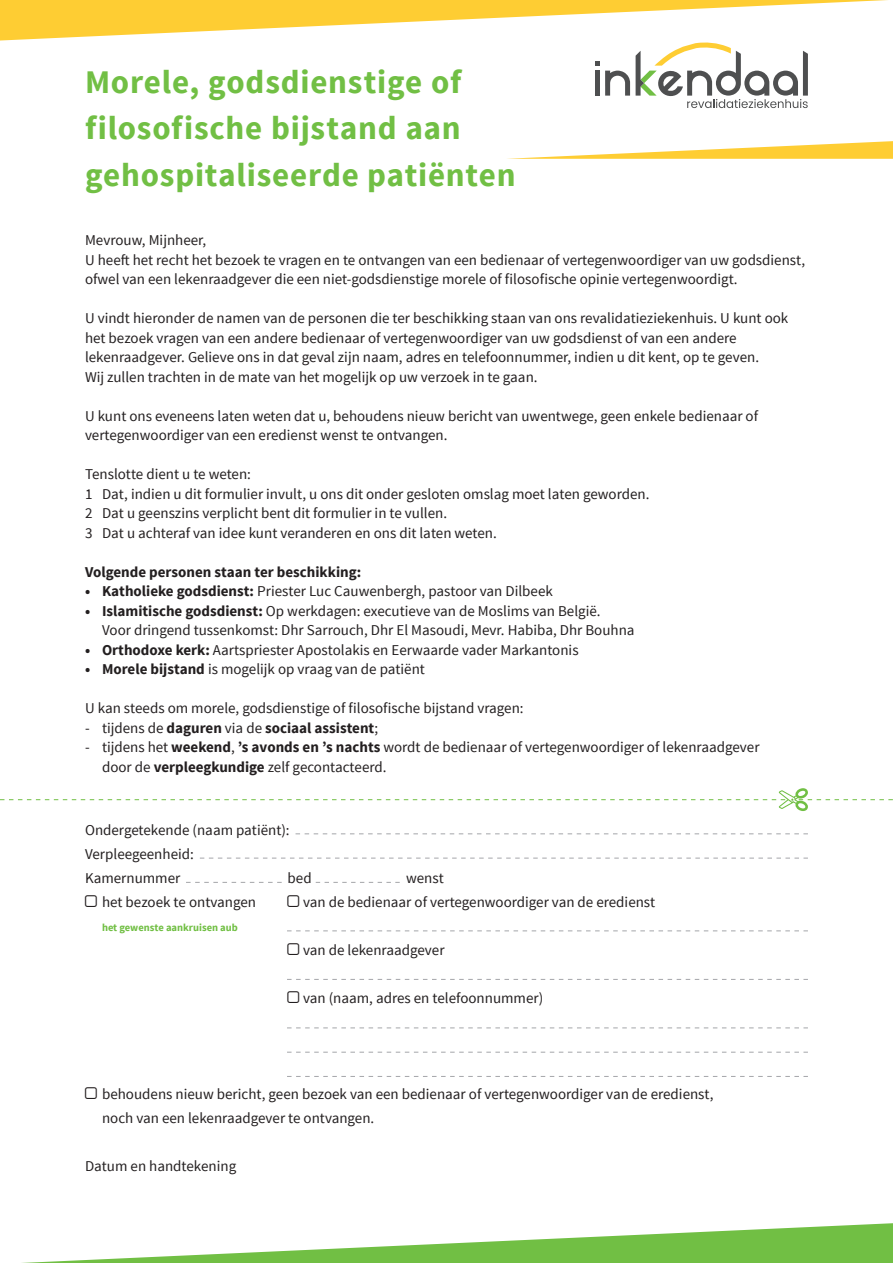
<style>
.page{position:relative;width:893px;height:1263px;background:#fff}
.page>*{position:absolute;margin:0;border:0;box-sizing:border-box;transform-origin:0 0}
.t1{font:700 33px/46.5px "Source Sans Pro";letter-spacing:.025em;color:#71bf44}
.t2{font:15px/19.5px "Source Sans Pro";color:#231f20}
.t3{font:700 15px "Source Sans Pro";color:#231f20}
.t4{font:700 10.5px "Source Sans Pro";color:#71bf44}
.s1{font-weight:700}
.s2{font-weight:400}
</style>
<div class="page">
<svg style="left:22px;top:1223px;width:871px;height:40px"></svg>
<svg style="left:0;top:0;width:888px;height:108px"></svg>
<svg style="left:507px;top:141px;width:386px;height:18px"></svg>
<svg style="left:186px;top:882px;width:96px;height:1px"></svg>
<svg style="left:316px;top:882px;width:84px;height:1px"></svg>
<svg style="left:287px;top:1052px;width:521px;height:1px"></svg>
<svg style="left:296px;top:833px;width:512px;height:1px"></svg>
<svg style="left:287px;top:979px;width:521px;height:1px"></svg>
<svg style="left:287px;top:1076px;width:521px;height:1px"></svg>
<svg style="left:287px;top:931px;width:521px;height:1px"></svg>
<svg style="left:200px;top:858px;width:608px;height:1px"></svg>
<svg style="left:287px;top:1028px;width:521px;height:1px"></svg>
<svg style="left:0;top:788px;width:893px;height:23px"></svg>
<h1 class="t1" style="left:85px;top:60px;width:432px">Morele, godsdienstige of filosofische bijstand aan gehospitaliseerde patiënten</h1>
<p class="t2" style="left:85px;top:231px;width:722px">Mevrouw, Mijnheer,<br>U heeft het recht het bezoek te vragen en te ontvangen van een bedienaar of vertegenwoordiger van uw godsdienst, ofwel van een lekenraadgever die een niet-godsdienstige morele of filosofische opinie vertegenwoordigt.</p>
<p class="t2" style="left:85px;top:309px;width:705px">U vindt hieronder de namen van de personen die ter beschikking staan van ons revalidatieziekenhuis. U kunt ook het bezoek vragen van een andere bedienaar of vertegenwoordiger van uw godsdienst of van een andere lekenraadgever. Gelieve ons in dat geval zijn naam, adres en telefoonnummer, indien u dit kent, op te geven.<br>Wij zullen trachten in de mate van het mogelijk op uw verzoek in te gaan.</p>
<p class="t2" style="left:85px;top:406px;width:675px">U kunt ons eveneens laten weten dat u, behoudens nieuw bericht van uwentwege, geen enkele bedienaar of vertegenwoordiger van een eredienst wenst te ontvangen.</p>
<p class="t2" style="left:85px;top:465px;width:566px">Tenslotte dient u te weten:<br>1 Dat, indien u dit formulier invult, u ons dit onder gesloten omslag moet laten geworden.<br>2 Dat u geenszins verplicht bent dit formulier in te vullen.<br>3 Dat u achteraf van idee kunt veranderen en ons dit laten weten.</p>
<p class="t3" style="left:85px;top:562px;width:278px">Volgende personen staan ter beschikking:</p>
<p class="t2" style="left:85px;top:582px;width:469px"><span class="s1">• Katholieke godsdienst:</span> Priester Luc Cauwenbergh, pastoor van Dilbeek</p>
<p class="t2" style="left:102px;top:601px;width:534px;text-indent:-17px"><span class="s1">• Islamitische godsdienst:</span> Op werkdagen: executieve van de Moslims van België.<br>Voor dringend tussenkomst: Dhr Sarrouch, Dhr El Masoudi, Mevr. Habiba, Dhr Bouhna</p>
<p class="t2" style="left:85px;top:640px;width:495px"><span class="s1">• Orthodoxe kerk:</span> Aartspriester Apostolakis en Eerwaarde vader Markantonis</p>
<p class="t2" style="left:85px;top:660px;width:341px"><span class="s1">• Morele bijstand</span> is mogelijk op vraag van de patiënt</p>
<p class="t2" style="left:85px;top:699px;width:440px">U kan steeds om morele, godsdienstige of filosofische bijstand vragen:</p>
<p class="t3" style="left:85px;top:718px;width:295px"><span class="s2">- tijdens de</span> daguren <span class="s2">via de</span> sociaal assistent<span class="s2">;</span></p>
<p class="t2" style="left:102px;top:738px;width:659px;text-indent:-17px">- tijdens het <span class="s1">weekend</span>, <span class="s1">’s avonds en ’s nachts</span> wordt de bedienaar of vertegenwoordiger of lekenraadgever door de <span class="s1">verpleegkundige</span> zelf gecontacteerd.</p>
<p class="t2" style="left:85px;top:818px;width:206px;line-height:24px">Ondergetekende (naam patiënt):<br>Verpleegeenheid:<br>Kamernummer</p>
<p class="t2" style="left:288px;top:868px;width:26px">bed</p>
<p class="t2" style="left:406px;top:868px;width:39px">wenst</p>
<p class="t2" style="left:102px;top:892px;width:155px">het bezoek te ontvangen</p>
<p class="t2" style="left:303px;top:892px;width:354px">van de bedienaar of vertegenwoordiger van de eredienst</p>
<p class="t4" style="left:102px;top:920px;width:137px">het gewenste aankruisen aub</p>
<p class="t2" style="left:303px;top:940px;width:143px">van de lekenraadgever</p>
<p class="t2" style="left:303px;top:988px;width:242px">van (naam, adres en telefoonnummer)</p>
<p class="t2" style="left:102px;top:1082px;width:613px;line-height:24px">behoudens nieuw bericht, geen bezoek van een bedienaar of vertegenwoordiger van de eredienst, noch van een lekenraadgever te ontvangen.</p>
<p class="t2" style="left:85px;top:1156px;width:153px">Datum en handtekening</p>
</div>
